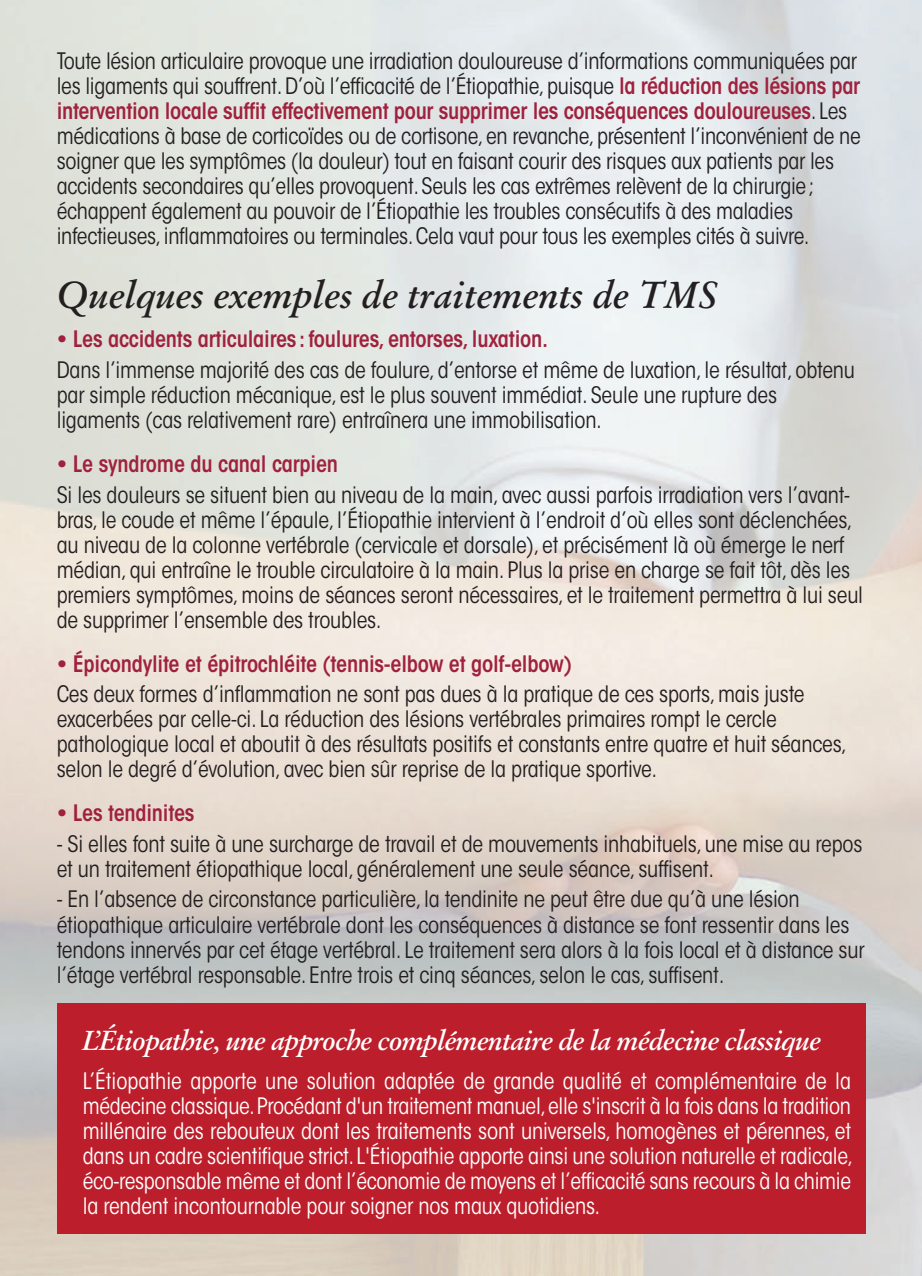
<style>
.page{position:relative;width:922px;height:1276px;background:#fff}
.page>*{position:absolute;margin:0;border:0;box-sizing:border-box;transform-origin:0 0}
.t1{font:italic 700 37.5px "Original Garamond BT";color:#231f20}
.t2{font:italic 700 27.5px "Original Garamond BT";letter-spacing:-.025em;color:#fff}
.t3{font:condensed 22.5px/25px "ITC Avant Garde Std";letter-spacing:-.01em;color:#231f20}
.t4{font:condensed 22.5px/25px "ITC Avant Garde Std";letter-spacing:-.01em;color:#fff;text-align:justify}
.t5{font:600 condensed 22.5px "ITC Avant Garde Std";letter-spacing:-.01em;color:#a0213d}
.s1{font-weight:600;color:#a0213d}
</style>
<div class="page">
<img style="left:0;top:0;width:921px;height:1275px">
<div style="left:57px;top:1003px;width:808px;height:230px;background:#bc1f2b"></div>
<p class="t3" style="left:57px;top:51px;width:805px">Toute lésion articulaire provoque une irradiation douloureuse d’informations communiquées par les ligaments qui souffrent. D’où l’efficacité de l’Étiopathie, puisque <span class="s1">la réduction des lésions par intervention locale suffit effectivement pour supprimer les conséquences douloureuses</span>. Les médications à base de corticoïdes ou de cortisone, en revanche, présentent l’inconvénient de ne soigner que les symptômes (la douleur) tout en faisant courir des risques aux patients par les accidents secondaires qu’elles provoquent. Seuls les cas extrêmes relèvent de la chirurgie; échappent également au pouvoir de l’Étiopathie les troubles consécutifs à des maladies infectieuses, inflammatoires ou terminales. Cela vaut pour tous les exemples cités à suivre.</p>
<p class="t1" style="left:57px;top:272px;width:663px">Quelques exemples de traitements de TMS</p>
<p class="t5" style="left:57px;top:331px;width:493px">• Les accidents articulaires: foulures, entorses, luxation.</p>
<p class="t3" style="left:57px;top:360px;width:799px">Dans l’immense majorité des cas de foulure, d’entorse et même de luxation, le résultat, obtenu par simple réduction mécanique, est le plus souvent immédiat. Seule une rupture des ligaments (cas relativement rare) entraînera une immobilisation.</p>
<p class="t5" style="left:57px;top:455px;width:283px">• Le syndrome du canal carpien</p>
<p class="t3" style="left:57px;top:484px;width:807px">Si les douleurs se situent bien au niveau de la main, avec aussi parfois irradiation vers l’avant&shy;bras, le coude et même l’épaule, l’Étiopathie intervient à l’endroit d’où elles sont déclenchées, au niveau de la colonne vertébrale (cervicale et dorsale), et précisément là où émerge le nerf médian, qui entraîne le trouble circulatoire à la main. Plus la prise en charge se fait tôt, dès les premiers symptômes, moins de séances seront nécessaires, et le traitement permettra à lui seul de supprimer l’ensemble des troubles.</p>
<p class="t5" style="left:57px;top:655px;width:516px">• Épicondylite et épitrochléite (tennis-elbow et golf-elbow)</p>
<p class="t3" style="left:57px;top:684px;width:791px">Ces deux formes d’inflammation ne sont pas dues à la pratique de ces sports, mais juste exacerbées par celle-ci. La réduction des lésions vertébrales primaires rompt le cercle pathologique local et aboutit à des résultats positifs et constants entre quatre et huit séances, selon le degré d’évolution, avec bien sûr reprise de la pratique sportive.</p>
<p class="t5" style="left:57px;top:804px;width:139px">• Les tendinites</p>
<p class="t3" style="left:57px;top:833px;width:807px">- Si elles font suite à une surcharge de travail et de mouvements inhabituels, une mise au repos et un traitement étiopathique local, généralement une seule séance, suffisent.</p>
<p class="t3" style="left:57px;top:889px;width:809px">- En l’absence de circonstance particulière, la tendinite ne peut être due qu’à une lésion étiopathique articulaire vertébrale dont les conséquences à distance se font ressentir dans les tendons innervés par cet étage vertébral. Le traitement sera alors à la fois local et à distance sur l’étage vertébral responsable. Entre trois et cinq séances, selon le cas, suffisent.</p>
<p class="t2" style="left:83px;top:1023px;width:740px">L’Étiopathie, une approche complémentaire de la médecine classique</p>
<p class="t4" style="left:83px;top:1070px;width:772px">L’Étiopathie apporte une solution adaptée de grande qualité et complémentaire de la médecine classique. Procédant d'un traitement manuel, elle s'inscrit à la fois dans la tradition millénaire des rebouteux dont les traitements sont universels, homogènes et pérennes, et dans un cadre scientifique strict. L'Étiopathie apporte ainsi une solution naturelle et radicale, éco-responsable même et dont l’économie de moyens et l’efficacité sans recours à la chimie la rendent incontournable pour soigner nos maux quotidiens.</p>
</div>
